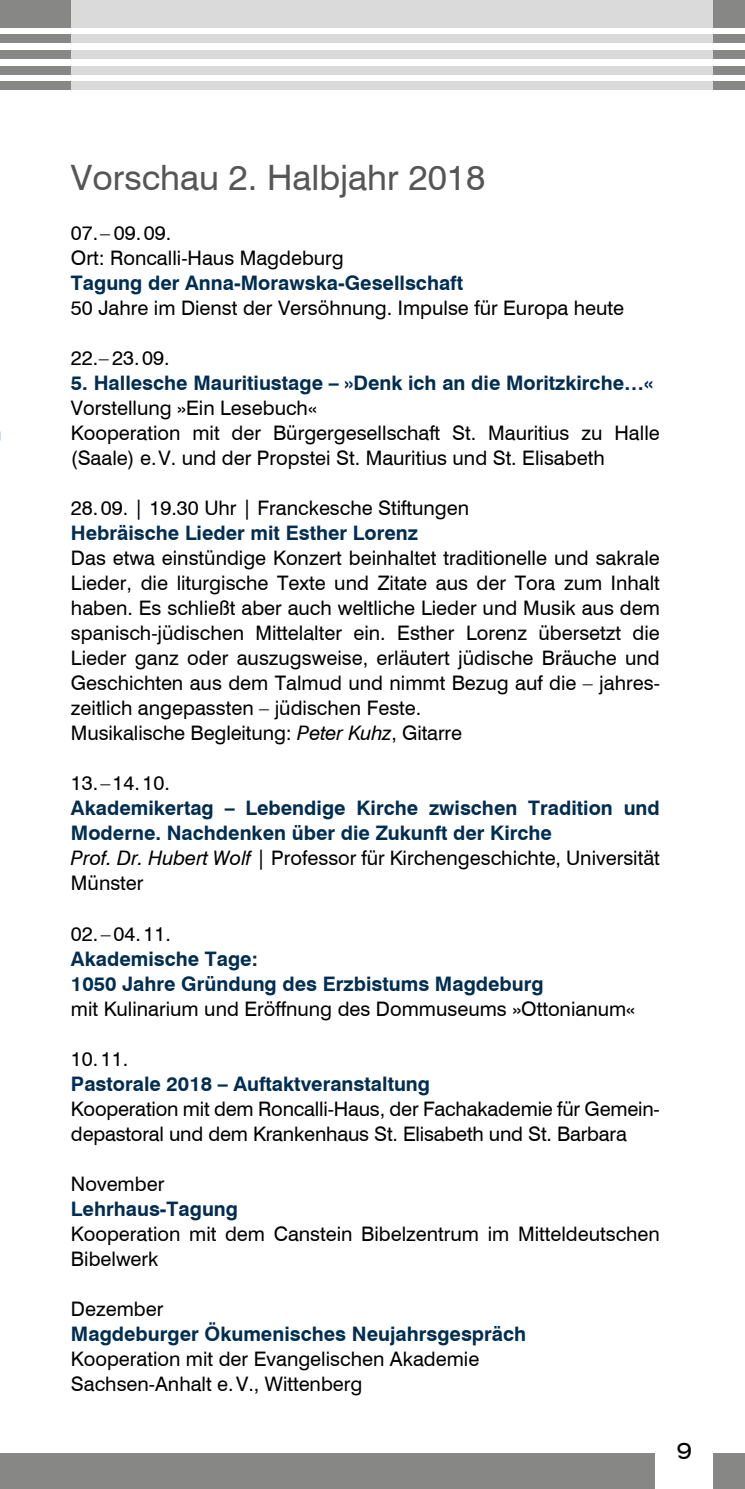
<style>
.page{position:relative;width:745px;height:1489px;background:#fff}
.page>*{position:absolute;margin:0;border:0;box-sizing:border-box;transform-origin:0 0}
.t1{font:35px "Swiss 721 BT";color:#565656}
.t2{font:expanded 22.5px "Swiss 721 BT";color:#000}
.t3{font:20px/25px "Swiss 721 BT";color:#000}
.t4{font:700 20px/25px "Swiss 721 BT";color:#002d51}
.s1{font-style:italic}
.s2{font-weight:400;font-style:italic;color:#000}
.s3{font-weight:400;color:#000}
</style>
<div class="page">
<div style="left:0;top:1453px;width:654px;height:35px;background:#878786"></div>
<div style="left:71px;top:0;width:641px;height:28px;background:#dadada"></div>
<div style="left:71px;top:35px;width:641px;height:8px;background:#dadada"></div>
<div style="left:71px;top:81px;width:641px;height:9px;background:#dadada"></div>
<div style="left:71px;top:50px;width:641px;height:9px;background:#dadada"></div>
<div style="left:71px;top:66px;width:641px;height:8px;background:#dadada"></div>
<div style="left:712px;top:35px;width:32px;height:8px;background:#878786"></div>
<div style="left:712px;top:81px;width:32px;height:9px;background:#878786"></div>
<div style="left:712px;top:50px;width:32px;height:9px;background:#878786"></div>
<div style="left:712px;top:66px;width:32px;height:8px;background:#878786"></div>
<div style="left:712px;top:0;width:32px;height:28px;background:#878786"></div>
<div style="left:0;top:35px;width:71px;height:8px;background:#878786"></div>
<div style="left:0;top:81px;width:71px;height:9px;background:#878786"></div>
<div style="left:0;top:50px;width:71px;height:9px;background:#878786"></div>
<div style="left:0;top:66px;width:71px;height:8px;background:#878786"></div>
<div style="left:0;top:0;width:71px;height:28px;background:#878786"></div>
<div style="left:712px;top:1453px;width:32px;height:35px;background:#878786"></div>
<h1 class="t1" style="left:71px;top:156px;width:415px">Vorschau 2. Halbjahr 2018</h1>
<p class="t3" style="left:71px;top:220px;width:274px">07.– 09.09.<br>Ort: Roncalli-Haus Magdeburg</p>
<p class="t4" style="left:71px;top:270px;width:393px">Tagung der Anna-Morawska-Gesellschaft</p>
<p class="t3" style="left:71px;top:295px;width:554px">50 Jahre im Dienst der Versöhnung. Impulse für Europa heute</p>
<p class="t3" style="left:71px;top:345px;width:100px">22.– 23.09.</p>
<p class="t4" style="left:71px;top:370px;width:583px">5. Hallesche Mauritiustage – »Denk ich an die Moritzkirche…«</p>
<p class="t3" style="left:71px;top:395px;width:590px">Vorstellung »Ein Lesebuch«<br>Kooperation mit der Bürgergesellschaft St. Mauritius zu Halle (Saale) e.V. und der Propstei St. Mauritius und St. Elisabeth</p>
<p class="t3" style="left:71px;top:495px;width:399px">28.09. | 19.30 Uhr | Franckesche Stiftungen</p>
<p class="t4" style="left:71px;top:520px;width:348px">Hebräische Lieder mit Esther Lorenz</p>
<p class="t3" style="left:71px;top:545px;width:590px">Das etwa einstündige Konzert beinhaltet traditionelle und sakrale Lieder, die liturgische Texte und Zitate aus der Tora zum Inhalt haben. Es schließt aber auch weltliche Lieder und Musik aus dem spanisch-jüdischen Mittelalter ein. Esther Lorenz übersetzt die Lieder ganz oder auszugsweise, erläutert jüdische Bräuche und Geschichten aus dem Talmud und nimmt Bezug auf die – jahres&shy;zeitlich angepassten – jüdischen Feste.<br>Musikalische Begleitung: <span class="s1">Peter Kuhz</span>, Gitarre</p>
<p class="t3" style="left:71px;top:770px;width:101px">13.–14.10.</p>
<p class="t4" style="left:71px;top:795px;width:590px">Akademikertag – Lebendige Kirche zwischen Tradition und Moderne. Nachdenken über die Zukunft der Kirche<br><span class="s2">Prof. Dr. Hubert Wolf</span> <span class="s3">| Professor für Kirchengeschichte, Universität Münster</span></p>
<p class="t3" style="left:71px;top:920px;width:101px">02.–04.11.</p>
<p class="t4" style="left:71px;top:945px;width:474px">Akademische Tage:<br>1050 Jahre Gründung des Erzbistums Magdeburg</p>
<p class="t3" style="left:71px;top:995px;width:565px">mit Kulinarium und Eröffnung des Dommuseums »Ottonianum«</p>
<p class="t3" style="left:71px;top:1045px;width:59px">10.11.</p>
<p class="t4" style="left:71px;top:1070px;width:360px">Pastorale 2018 – Auftaktveranstaltung</p>
<p class="t3" style="left:71px;top:1095px;width:590px">Kooperation mit dem Roncalli-Haus, der Fachakademie für Gemein&shy;depastoral und dem Krankenhaus St. Elisabeth und St. Barbara</p>
<p class="t3" style="left:71px;top:1170px;width:95px">November</p>
<p class="t4" style="left:71px;top:1195px;width:168px">Lehrhaus-Tagung</p>
<p class="t3" style="left:71px;top:1220px;width:590px">Kooperation mit dem Canstein Bibelzentrum im Mitteldeutschen<br>Bibelwerk</p>
<p class="t3" style="left:71px;top:1295px;width:94px">Dezember</p>
<p class="t4" style="left:71px;top:1320px;width:456px">Magdeburger Ökumenisches Neujahrsgespräch</p>
<p class="t3" style="left:71px;top:1345px;width:409px">Kooperation mit der Evangelischen Akademie<br>Sachsen-Anhalt e.V., Wittenberg</p>
<p class="t2" style="left:676px;top:1437px;width:17px">9</p>
</div>
